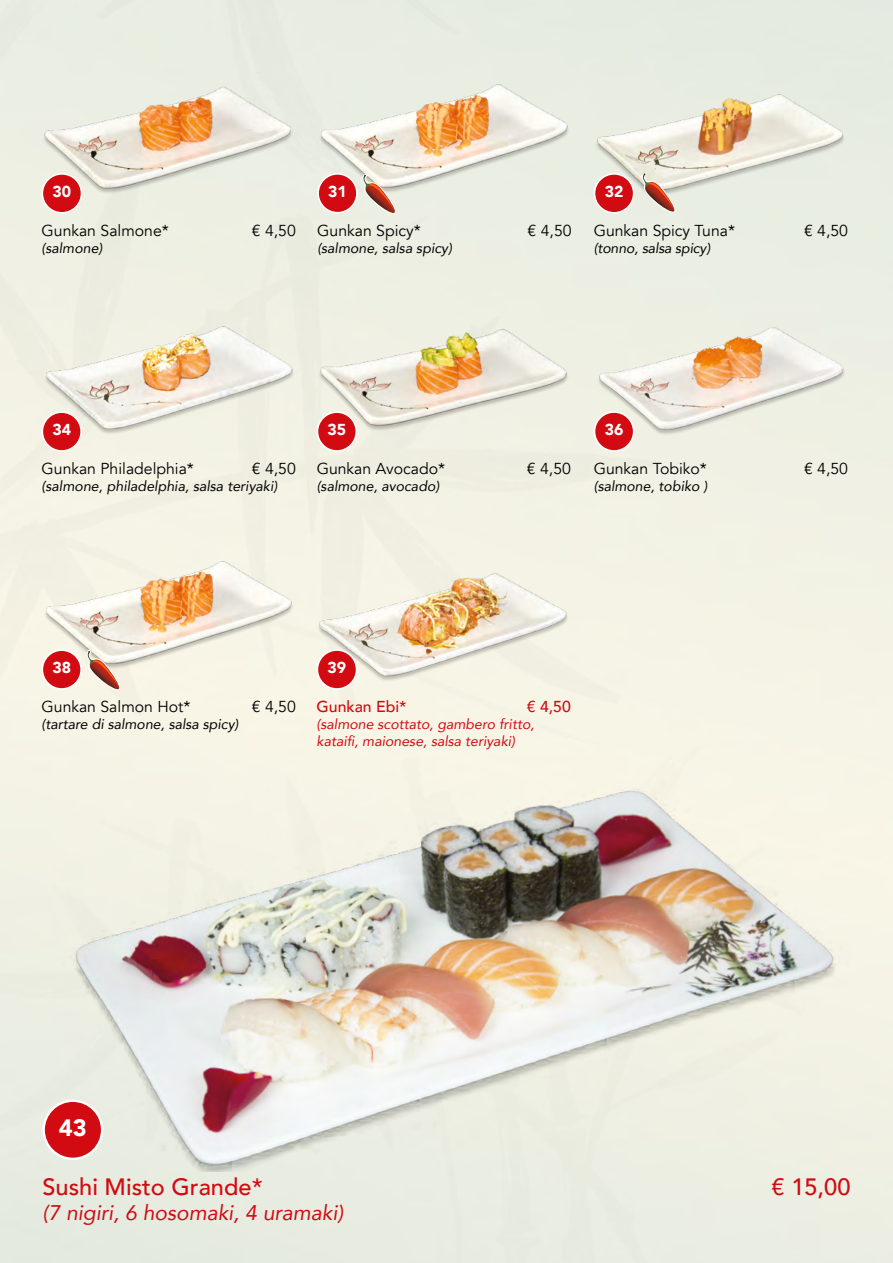
<style>
.page{position:relative;width:893px;height:1263px;background:#fff}
.page>*{position:absolute;margin:0;border:0;box-sizing:border-box;transform-origin:0 0}
.t1{font:500 23.7px "Avenir";color:#d20a11}
.t2{font:900 23.7px "Avenir";color:#fff}
.t3{font:italic 21.15px "Avenir";color:#d20a11}
.t4{font:15.9px "Avenir";color:#000}
.t5{font:900 15.9px "Avenir";color:#fff}
.t6{font:500 15.9px "Avenir";color:#d20a11}
.t7{font:italic 14.25px "Avenir";color:#000}
.t8{font:italic 14.1px "Avenir";color:#000}
.t9{font:italic 14.1px/17px "Avenir";color:#d20a11}
</style>
<div class="page">
<img style="left:594px;top:281px;width:256px;height:171px">
<div style="left:594px;top:412px;width:40px;height:39px;background:#d20a11;border-radius:50%"></div>
<div style="left:594px;top:411px;width:40px;height:41px;border:2px solid #fff;border-radius:50%"></div>
<img style="left:317px;top:281px;width:256px;height:171px">
<div style="left:317px;top:412px;width:39px;height:39px;background:#d20a11;border-radius:50%"></div>
<div style="left:317px;top:411px;width:40px;height:41px;border:2px solid #fff;border-radius:50%"></div>
<img style="left:42px;top:43px;width:256px;height:171px">
<div style="left:42px;top:174px;width:39px;height:39px;background:#d20a11;border-radius:50%"></div>
<div style="left:42px;top:173px;width:40px;height:41px;border:2px solid #fff;border-radius:50%"></div>
<img style="left:317px;top:43px;width:257px;height:170px">
<div style="left:318px;top:174px;width:39px;height:39px;background:#d20a11;border-radius:50%"></div>
<div style="left:317px;top:173px;width:41px;height:40px;border:2px solid #fff;border-radius:50%"></div>
<svg style="left:361px;top:174px;width:38px;height:41px"></svg>
<img style="left:42px;top:281px;width:256px;height:171px">
<div style="left:42px;top:412px;width:39px;height:39px;background:#d20a11;border-radius:50%"></div>
<div style="left:42px;top:411px;width:40px;height:41px;border:2px solid #fff;border-radius:50%"></div>
<img style="left:594px;top:43px;width:256px;height:171px">
<div style="left:594px;top:174px;width:40px;height:39px;background:#d20a11;border-radius:50%"></div>
<div style="left:594px;top:173px;width:40px;height:41px;border:2px solid #fff;border-radius:50%"></div>
<svg style="left:640px;top:173px;width:39px;height:41px"></svg>
<img style="left:43px;top:778px;width:807px;height:393px">
<img style="left:317px;top:519px;width:257px;height:171px">
<div style="left:317px;top:650px;width:40px;height:39px;background:#d20a11;border-radius:50%"></div>
<div style="left:317px;top:649px;width:40px;height:41px;border:2px solid #fff;border-radius:50%"></div>
<img style="left:42px;top:519px;width:256px;height:171px">
<div style="left:42px;top:650px;width:39px;height:39px;background:#d20a11;border-radius:50%"></div>
<div style="left:42px;top:649px;width:40px;height:41px;border:2px solid #fff;border-radius:50%"></div>
<svg style="left:85px;top:651px;width:39px;height:40px"></svg>
<p class="t5" style="left:53px;top:178px;width:20px">30</p>
<p class="t5" style="left:328px;top:178px;width:20px">31</p>
<p class="t4" style="left:317px;top:221px;width:105px">Gunkan Spicy*</p>
<p class="t4" style="left:528px;top:221px;width:46px">€ 4,50</p>
<p class="t8" style="left:317px;top:239px;width:136px">(salmone, salsa spicy)</p>
<p class="t4" style="left:42px;top:221px;width:129px">Gunkan Salmone*</p>
<p class="t4" style="left:252px;top:221px;width:46px">€ 4,50</p>
<p class="t8" style="left:42px;top:239px;width:62px">(salmone)</p>
<p class="t5" style="left:605px;top:178px;width:20px">32</p>
<p class="t4" style="left:594px;top:221px;width:143px">Gunkan Spicy Tuna*</p>
<p class="t4" style="left:804px;top:221px;width:46px">€ 4,50</p>
<p class="t8" style="left:594px;top:239px;width:118px">(tonno, salsa spicy)</p>
<p class="t5" style="left:52px;top:416px;width:20px">34</p>
<p class="t4" style="left:42px;top:459px;width:154px">Gunkan Philadelphia*</p>
<p class="t4" style="left:252px;top:459px;width:46px">€ 4,50</p>
<p class="t7" style="left:42px;top:477px;width:237px">(salmone, philadelphia, salsa teriyaki)</p>
<p class="t5" style="left:327px;top:416px;width:20px">35</p>
<p class="t5" style="left:605px;top:416px;width:20px">36</p>
<p class="t4" style="left:317px;top:459px;width:130px">Gunkan Avocado*</p>
<p class="t4" style="left:527px;top:459px;width:46px">€ 4,50</p>
<p class="t8" style="left:317px;top:477px;width:124px">(salmone, avocado)</p>
<p class="t4" style="left:594px;top:459px;width:115px">Gunkan Tobiko*</p>
<p class="t4" style="left:804px;top:459px;width:46px">€ 4,50</p>
<p class="t8" style="left:594px;top:477px;width:115px">(salmone, tobiko )</p>
<p class="t5" style="left:52px;top:654px;width:20px">38</p>
<p class="t5" style="left:328px;top:654px;width:20px">39</p>
<p class="t4" style="left:42px;top:697px;width:150px">Gunkan Salmon Hot*</p>
<p class="t4" style="left:252px;top:697px;width:46px">€ 4,50</p>
<p class="t8" style="left:42px;top:715px;width:198px">(tartare di salmone, salsa spicy)</p>
<p class="t6" style="left:317px;top:693px;width:92px">Gunkan Ebi*</p>
<p class="t6" style="left:527px;top:693px;width:46px">€ 4,50</p>
<p class="t9" style="left:317px;top:715px;width:219px">(salmone scottato, gambero fritto, kataifi, maionese, salsa teriyaki)</p>
<h1 class="t2" style="left:59px;top:1107px;width:29px">43</h1>
<h1 class="t1" style="left:43px;top:1166px;width:222px">Sushi Misto Grande*</h1>
<h1 class="t1" style="left:772px;top:1166px;width:80px">€ 15,00</h1>
<h2 class="t3" style="left:43px;top:1200px;width:302px">(7 nigiri, 6 hosomaki, 4 uramaki)</h2>
</div>
